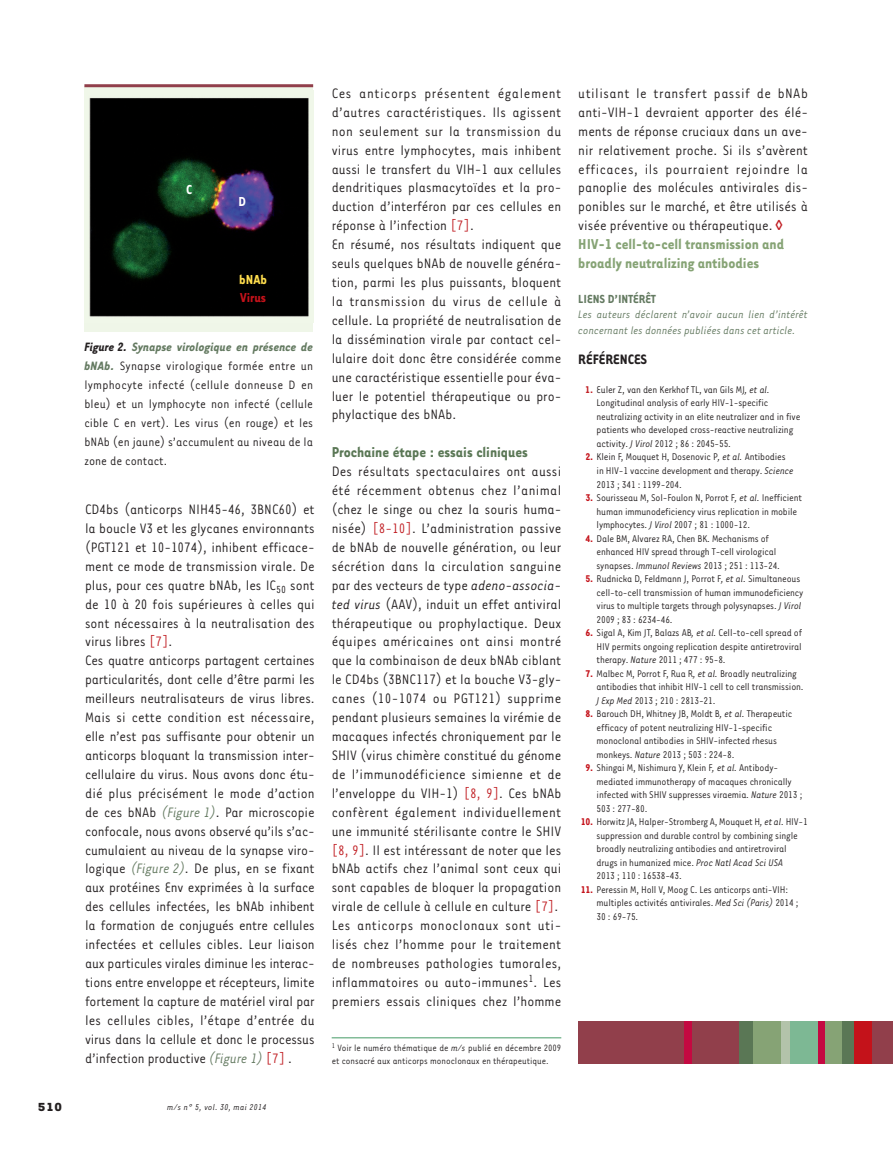
<style>
.page{position:relative;width:893px;height:1149px;background:#fff}
.page>*{position:absolute;margin:0;border:0;box-sizing:border-box;transform-origin:0 0}
.t1{font:700 16.5px/18.9px "Tarzana Narrow";color:#86a375}
.t2{font:700 16.5px "Tarzana Narrow";color:#5a7755}
.t3{font:15.75px/18.9px "Tarzana Narrow";color:#231f20}
.t4{font:700 15.75px "Tarzana Narrow";color:#231f20}
.t5{font:700 15px "Tarzana Narrow";color:#c4121a}
.t6{font:700 15px "Tarzana Narrow";color:#ffde4e}
.t7{font:700 15px "Tarzana Narrow";color:#fff}
.t8{font:13.95px/18.9px "Tarzana Narrow";color:#231f20;text-align:justify}
.t9{font:700 13.5px "Tarzana Narrow";color:#647a61}
.t10{font:700 13.5px "Tarzana Wide";color:#231f20}
.t11{font:italic 12.45px/15.9px "Tarzana Narrow";color:#647a61}
.t12{font:11.25px/13.5px "Tarzana Narrow";letter-spacing:-.015em;color:#231f20}
.t13{font:10.5px/12.6px "Tarzana Narrow";color:#231f20}
.t14{font:italic 9.75px "Tarzana Narrow";letter-spacing:.025em;color:#231f20}
.s1{font-weight:700;font-style:italic}
.s2{font-weight:700;font-style:italic;color:#647a61}
.s3{color:#c12025}
.s4{font-style:italic;color:#647a61}
.s5{font-style:italic}
.s6{font-weight:700;color:#c12025}
.s7{font-weight:700;color:#c4121a}
</style>
<div class="page">
<hr style="left:332px;top:1036px;width:229px;height:2px;background:#83bc99">
<div style="left:84px;top:87px;width:229px;height:245px;background:#eff6e8"></div>
<img style="left:89px;top:98px;width:220px;height:219px">
<hr style="left:84px;top:84px;width:229px;height:3px;background:#913f4b">
<div style="left:578px;top:1020px;width:162px;height:43px;background:#913f4b"></div>
<div style="left:739px;top:1020px;width:22px;height:43px;background:#5a7755"></div>
<div style="left:841px;top:1020px;width:13px;height:43px;background:#5a7755"></div>
<div style="left:753px;top:1020px;width:29px;height:43px;background:#86a375"></div>
<div style="left:789px;top:1020px;width:30px;height:43px;background:#7db894"></div>
<div style="left:823px;top:1020px;width:19px;height:43px;background:#86a375"></div>
<div style="left:781px;top:1020px;width:8px;height:43px;background:#b3c3aa"></div>
<div style="left:684px;top:1020px;width:7px;height:43px;background:#c40941"></div>
<div style="left:819px;top:1020px;width:6px;height:43px;background:#c40941"></div>
<div style="left:854px;top:1020px;width:27px;height:43px;background:#c4121a"></div>
<div style="left:873px;top:1020px;width:20px;height:43px;background:#913f4b"></div>
<p class="t7" style="left:186px;top:184px;width:7px">C</p>
<p class="t7" style="left:238px;top:196px;width:9px">D</p>
<p class="t6" style="left:239px;top:274px;width:29px">bNAb</p>
<p class="t5" style="left:240px;top:292px;width:28px">Virus</p>
<p class="t8" style="left:84px;top:339px;width:230px"><span class="s1">Figure 2.</span> <span class="s2">Synapse virologique en présence de bNAb.</span> Synapse virologique formée entre un lymphocyte infecté (cellule donneuse D en bleu) et un lymphocyte non infecté (cellule cible C en vert). Les virus (en rouge) et les bNAb (en jaune) s’accumulent au niveau de la zone de contact.</p>
<p class="t3" style="left:85px;top:501px;width:231px">CD4bs ( anticorps NIH45-46, 3BNC60) et la boucle V3 et les glycanes environnants (PGT121 et 10-1074), inhibent efficace&shy;ment ce mode de transmission virale. De plus, pour ces quatre bNAb, les IC<sub>50</sub> sont de 10 à 20 fois supérieures à celles qui sont nécessaires à la neutralisation des virus libres <span class="s3">[7]</span>.<br>Ces quatre anticorps partagent certaines particularités, dont celle d’être parmi les meilleurs neutralisateurs de virus libres.<br>Mais si cette condition est nécessaire, elle n’est pas suffisante pour obtenir un anticorps bloquant la transmission inter&shy;cellulaire du virus. Nous avons donc étu&shy;dié plus précisément le mode d’action de ces bNAb <span class="s4">(Figure 1)</span>. Par microscopie confocale, nous avons observé qu’ils s’ac&shy;cumulaient au niveau de la synapse viro&shy;logique <span class="s4">(Figure 2)</span>. De plus, en se fixant aux protéines Env exprimées à la surface des cellules infectées, les bNAb inhibent la formation de conjugués entre cellules infectées et cellules cibles. Leur liaison aux particules virales diminue les interac&shy;tions entre enveloppe et récepteurs, limite fortement la capture de matériel viral par les cellules cibles, l’étape d’entrée du virus dans la cellule et donc le processus d’infection productive <span class="s4">(Figure 1)</span> <span class="s3">[7]</span> .</p>
<p class="t10" style="left:38px;top:1101px;width:26px">510</p>
<p class="t14" style="left:167px;top:1103px;width:101px">m/s n° 5, vol. 30, mai 2014</p>
<p class="t3" style="left:332px;top:85px;width:231px">Ces anticorps présentent également d’autres caractéristiques. Ils agissent non seulement sur la transmission du virus entre lymphocytes, mais inhibent aussi le transfert du VIH-1 aux cellules dendritiques plasmacytoïdes et la pro&shy;duction d’interféron par ces cellules en réponse à l’infection <span class="s3">[7]</span>.<br>En résumé, nos résultats indiquent que seuls quelques bNAb de nouvelle généra&shy;tion, parmi les plus puissants, bloquent la transmission du virus de cellule à cellule. La propriété de neutralisation de la dissémination virale par contact cel&shy;lulaire doit donc être considérée comme une caractéristique essentielle pour éva&shy;luer le potentiel thérapeutique ou pro&shy;phylactique des bNAb.</p>
<p class="t2" style="left:332px;top:447px;width:198px">Prochaine étape : essais cliniques</p>
<p class="t3" style="left:332px;top:463px;width:231px">Des résultats spectaculaires ont aussi été récemment obtenus chez l’animal (chez le singe ou chez la souris huma&shy;nisée) <span class="s3">[8-10]</span>. L’administration passive de bNAb de nouvelle génération, ou leur sécrétion dans la circulation sanguine par des vecteurs de type <span class="s5">adeno-associa&shy;ted virus</span> (AAV), induit un effet antiviral thérapeutique ou prophylactique. Deux équipes américaines ont ainsi montré que la combinaison de deux bNAb ciblant le CD4bs (3BNC117) et la bouche V3-gly&shy;canes (10-1074 ou PGT121) supprime pendant plusieurs semaines la virémie de macaques infectés chroniquement par le SHIV (virus chimère constitué du génome de l’immunodéficience simienne et de l’enveloppe du VIH-1) <span class="s3">[8, 9]</span>. Ces bNAb confèrent également individuellement une immunité stérilisante contre le SHIV <span class="s3">[8, 9]</span>. Il est intéressant de noter que les bNAb actifs chez l’animal sont ceux qui sont capables de bloquer la propagation virale de cellule à cellule en culture <span class="s3">[7]</span>.<br>Les anticorps monoclonaux sont uti&shy;lisés chez l’homme pour le traitement de nombreuses pathologies tumorales, inflammatoires ou auto-immunes<sup>1</sup>. Les premiers essais cliniques chez l’homme</p>
<p class="t13" style="left:332px;top:1042px;width:231px"><sup>1</sup> Voir le numéro thématique de <span class="s5">m/s</span> publié en décembre 2009 et consacré aux anticorps monoclonaux en thérapeutique.</p>
<p class="t3" style="left:578px;top:85px;width:231px;text-align:justify">utilisant le transfert passif de bNAb anti-VIH-1 devraient apporter des élé&shy;ments de réponse cruciaux dans un ave&shy;nir relativement proche. Si ils s’avèrent efficaces, ils pourraient rejoindre la panoplie des molécules antivirales dis&shy;ponibles sur le marché, et être utilisés à visée préventive ou thérapeutique.</p>
<p class="t1" style="left:578px;top:236px;width:207px">HIV-1 cell-to-cell transmission and broadly neutralizing antibodies</p>
<p class="t9" style="left:578px;top:294px;width:79px">LIENS D’INTÉRÊT</p>
<p class="t11" style="left:578px;top:308px;width:231px">Les auteurs déclarent n’avoir aucun lien d’intérêt concernant les données publiées dans cet article.</p>
<p class="t4" style="left:578px;top:354px;width:70px">RÉFÉRENCES</p>
<p class="t12" style="left:597px;top:383px;width:205px;text-indent:-11px"><span class="s6">1.</span> Euler Z, van den Kerkhof TL, van Gils MJ<span class="s5">, et al.<br></span>Longitudinal analysis of early HIV-1-specific neutralizing activity in an elite neutralizer and in five patients who developed cross-reactive neutralizing activity. <span class="s5">J Virol</span> 2012 ; 86 : 2045-55.</p>
<p class="t12" style="left:597px;top:451px;width:198px;text-indent:-11px"><span class="s7">2.</span> Klein F, Mouquet H, Dosenovic P<span class="s5">, et al.</span> Antibodies in HIV-1 vaccine development and therapy. <span class="s5">Science<br></span>2013 ; 341 : 1199-204.</p>
<p class="t12" style="left:597px;top:491px;width:207px;text-indent:-11px"><span class="s7">3.</span> Sourisseau M, Sol-Foulon N, Porrot F<span class="s5">, et al.</span> Inefficient human immunodeficiency virus replication in mobile lymphocytes. <span class="s5">J Virol</span> 2007 ; 81 : 1000-12.</p>
<p class="t12" style="left:597px;top:532px;width:185px;text-indent:-11px"><span class="s7">4.</span> Dale BM, Alvarez RA, Chen BK. Mechanisms of enhanced HIV spread through T-cell virological synapses. <span class="s5">Immunol Reviews</span> 2013 ; 251 : 113-24.</p>
<p class="t12" style="left:597px;top:572px;width:208px;text-indent:-11px"><span class="s7">5.</span> Rudnicka D, Feldmann J, Porrot F<span class="s5">, et al.</span> Simultaneous cell-to-cell transmission of human immunodeficiency virus to multiple targets through polysynapses. <span class="s5">J Virol </span>2009 ; 83 : 6234-46.</p>
<p class="t12" style="left:597px;top:626px;width:207px;text-align:justify;text-indent:-11px"><span class="s7">6.</span> Sigal A, Kim JT, Balazs AB<span class="s5">, et al.</span> Cell-to-cell spread of HIV permits ongoing replication despite antiretroviral therapy. <span class="s5">Nature</span> 2011 ; 477 : 95-8.</p>
<p class="t12" style="left:597px;top:667px;width:208px;text-indent:-11px"><span class="s7">7.</span> Malbec M, Porrot F, Rua R<span class="s5">, et al.</span> Broadly neutralizing antibodies that inhibit HIV-1 cell to cell transmission.<br><span class="s5">J Exp Med</span> 2013 ; 210 : 2813-21.</p>
<p class="t12" style="left:597px;top:707px;width:197px;text-indent:-11px"><span class="s7">8.</span> Barouch DH, Whitney JB, Moldt B<span class="s5">, et al.</span> Therapeutic efficacy of potent neutralizing HIV-1-specific monoclonal antibodies in SHIV-infected rhesus monkeys. <span class="s5">Nature</span> 2013 ; 503 : 224-8.</p>
<p class="t12" style="left:597px;top:761px;width:207px;text-indent:-11px"><span class="s7">9.</span> Shingai M, Nishimura Y, Klein F<span class="s5">, et al.</span> Antibody&shy;mediated immunotherapy of macaques chronically infected with SHIV suppresses viraemia. <span class="s5">Nature</span> 2013 ; 503 : 277-80.</p>
<p class="t12" style="left:597px;top:815px;width:213px;text-indent:-16px"><span class="s7">10.</span> Horwitz JA, Halper-Stromberg A, Mouquet H<span class="s5">, et al.</span> HIV-1 suppression and durable control by combining single broadly neutralizing antibodies and antiretroviral drugs in humanized mice. <span class="s5">Proc Natl Acad Sci USA<br></span>2013 ; 110 : 16538-43.</p>
<p class="t12" style="left:597px;top:883px;width:203px;text-indent:-16px"><span class="s7">11.</span> Peressin M, Holl V, Moog C. Les anticorps anti-VIH: multiples activités antivirales. <span class="s5">Med Sci (Paris)</span> 2014 ;<br>30 : 69-75.</p>
</div>
